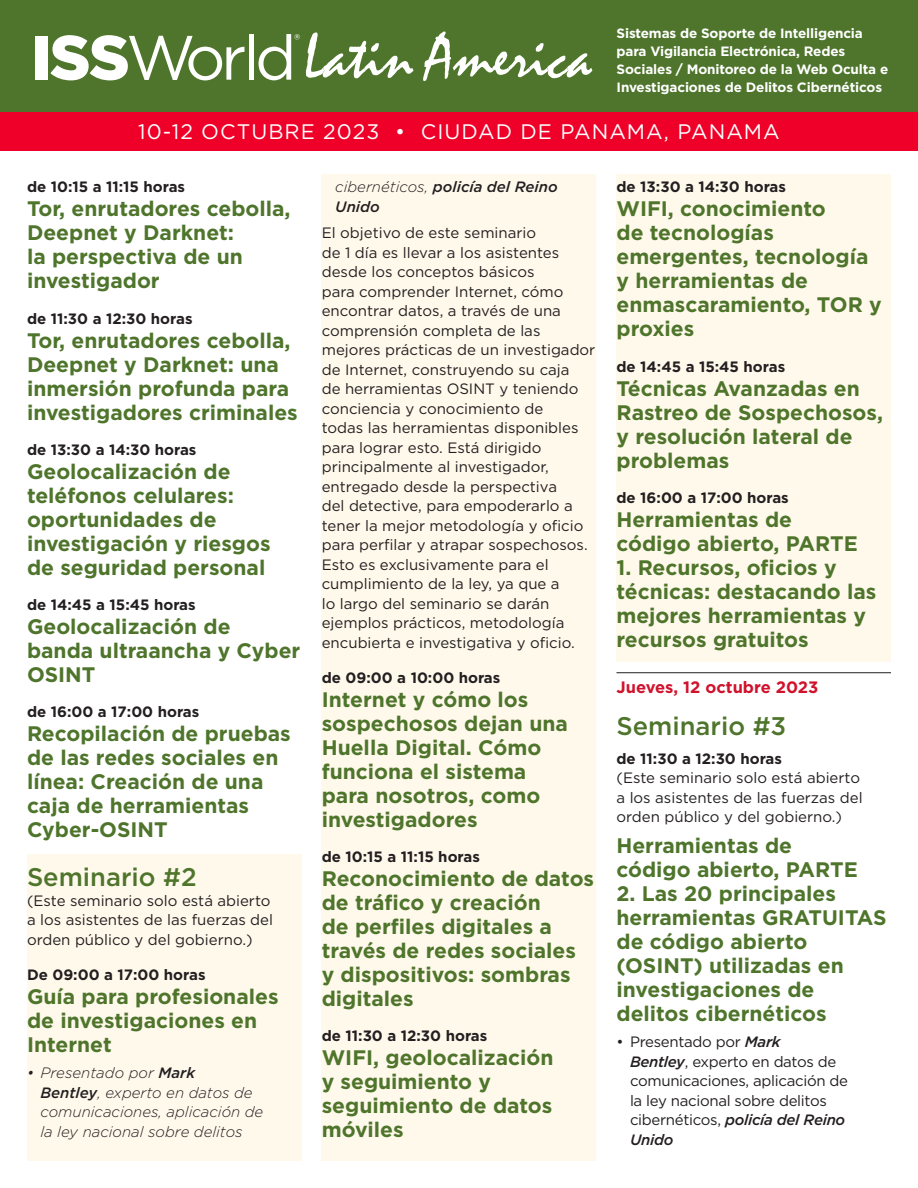
<style>
.page{position:relative;width:918px;height:1188px;background:#fff}
.page>*{position:absolute;margin:0;border:0;box-sizing:border-box;transform-origin:0 0}
.t1{font:64.2px "Mistral";color:#fff}
.t2{font:62.55px "Gotham";letter-spacing:-.075em;color:#fff}
.seminar{font:500 25.5px "Gotham";color:#4e752b}
.event_title{font:700 21px/24px "Gotham";color:#4e752b}
.t3{font:21px "Gotham";letter-spacing:.05em;color:#fff}
.day{font:700 16.5px "Gotham";color:#d1122c}
.t4{font:15.3px "Gotham";color:#fff}
.bt{font:15px/19.5px "Gotham";color:#231f20}
.time{font:700 15px "Gotham";color:#231f20}
.bt-2{font:15px/19.5px "Gotham";letter-spacing:-.02em;color:#231f20}
.t5{font:italic 300 15px/19.5px "Gotham";color:#231f20}
.t6{font:italic 500 15px/19.5px "Gotham";color:#231f20}
.t7{font:700 13.5px/18px "Gotham";letter-spacing:-.01em;color:#fff}
.s1{font-weight:900}
.s2{font-size:64.65px}
.s3{font-weight:500}
.s4{font-weight:300}
.s5{font-weight:500;font-style:italic}
</style>
<div class="page">
<div style="left:616px;top:174px;width:275px;height:488px;background:#fff9ec"></div>
<div style="left:322px;top:174px;width:274px;height:987px;background:#fff9ec"></div>
<div style="left:27px;top:854px;width:275px;height:307px;background:#fff9ec"></div>
<hr style="left:616px;top:672px;width:275px;height:1px;background:#231f20">
<div style="left:0;top:0;width:918px;height:133px;background:#4e752b"></div>
<div style="left:0;top:112px;width:918px;height:39px;background:#ee0028"></div>
<p class="t7" style="left:617px;top:24px;width:273px">Sistemas de Soporte de Intelligencia para Vigilancia Electrónica, Redes Sociales / Monitoreo de la Web Oculta e Investigaciones de Delitos Cibernéticos</p>
<p class="t3" style="left:138px;top:118px;width:643px">10-12 OCTUBRE 2023 • CIUDAD DE PANAMA, PANAMA</p>
<p class="t2" style="left:31px;top:18px;width:267px"><span class="s1">ISS</span>World</p>
<p class="t4" style="left:294px;top:29px;width:8px">®</p>
<p class="t1" style="left:304px;top:21px;width:290px">Latin Ameri<span class="s2">ca</span></p>
<p class="time" style="left:27px;top:177px;width:160px">de 10:15 a 11:15 horas</p>
<p class="event_title" style="left:27px;top:197px;width:265px">Tor, enrutadores cebolla,<br>Deepnet y Darknet:<br>la perspectiva de un investigador</p>
<p class="time" style="left:27px;top:308px;width:167px">de 11:30 a 12:30 horas</p>
<p class="event_title" style="left:27px;top:328px;width:272px">Tor, enrutadores cebolla,<br>Deepnet y Darknet: una inmersión profunda para investigadores criminales</p>
<p class="time" style="left:27px;top:440px;width:171px">de 13:30 a 14:30 horas</p>
<p class="event_title" style="left:27px;top:459px;width:245px">Geolocalización de teléfonos celulares: oportunidades de investigación y riesgos de seguridad personal</p>
<p class="time" style="left:27px;top:595px;width:170px">de 14:45 a 15:45 horas</p>
<p class="event_title" style="left:27px;top:615px;width:275px">Geolocalización de banda ultraancha y Cyber<br>OSINT</p>
<p class="time" style="left:27px;top:702px;width:174px">de 16:00 a 17:00 horas</p>
<p class="event_title" style="left:27px;top:722px;width:265px">Recopilación de pruebas de las redes sociales en línea: Creación de una caja de herramientas<br>Cyber-OSINT</p>
<p class="seminar" style="left:27px;top:860px;width:171px">Seminario #2</p>
<p class="bt" style="left:27px;top:890px;width:248px">(Este seminario solo está abierto a los asistentes de las fuerzas del orden público y del gobierno.)</p>
<p class="time" style="left:27px;top:965px;width:180px">De 09:00 a 17:00 horas</p>
<p class="event_title" style="left:27px;top:984px;width:253px">Guía para profesionales de investigaciones en<br>Internet</p>
<p class="t5" style="left:40px;top:1063px;width:224px;text-indent:-14px">• Presentado por <span class="s3">Mark<br>Bentley</span>, experto en datos de comunicaciones, aplicación de la ley nacional sobre delitos</p>
<p class="t6" style="left:335px;top:177px;width:224px"><span class="s4">cibernéticos,</span> policía del Reino<br>Unido</p>
<p class="bt" style="left:322px;top:223px;width:275px">El objetivo de este seminario<br>de 1 día es llevar a los asistentes desde los conceptos básicos<br>para comprender Internet, cómo encontrar datos, a través de una comprensión completa de las mejores prácticas de un investigador de Internet, construyendo su caja<br>de herramientas OSINT y teniendo conciencia y conocimiento de<br>todas las herramientas disponibles para lograr esto. Está dirigido principalmente al investigador, entregado desde la perspectiva<br>del detective, para empoderarlo a tener la mejor metodología y oficio para perfilar y atrapar sospechosos.<br>Esto es exclusivamente para el cumplimiento de la ley, ya que a<br>lo largo del seminario se darán ejemplos prácticos, metodología encubierta e investigativa y oficio.</p>
<p class="time" style="left:322px;top:668px;width:180px">de 09:00 a 10:00 horas</p>
<p class="event_title" style="left:322px;top:687px;width:248px">Internet y cómo los sospechosos dejan una<br>Huella Digital. Cómo funciona el sistema para nosotros, como investigadores</p>
<p class="time" style="left:322px;top:847px;width:160px">de 10:15 a 11:15 horas</p>
<p class="event_title" style="left:322px;top:867px;width:274px">Reconocimiento de datos de tráfico y creación<br>de perfiles digitales a través de redes sociales<br>y dispositivos: sombras digitales</p>
<p class="time" style="left:322px;top:1026px;width:167px">de 11:30 a 12:30 horas</p>
<p class="event_title" style="left:322px;top:1046px;width:233px">WIFI, geolocalización y seguimiento y seguimiento de datos móviles</p>
<p class="time" style="left:616px;top:177px;width:171px">de 13:30 a 14:30 horas</p>
<p class="event_title" style="left:616px;top:197px;width:267px">WIFI, conocimiento<br>de tecnologías emergentes, tecnología y herramientas de enmascaramiento, TOR y proxies</p>
<p class="time" style="left:616px;top:356px;width:170px">de 14:45 a 15:45 horas</p>
<p class="event_title" style="left:616px;top:376px;width:268px">Técnicas Avanzadas en<br>Rastreo de Sospechosos, y resolución lateral de problemas</p>
<p class="time" style="left:616px;top:488px;width:174px">de 16:00 a 17:00 horas</p>
<p class="event_title" style="left:616px;top:507px;width:243px">Herramientas de código abierto, PARTE</p>
<p class="event_title" style="left:616px;top:555px;width:261px">1. Recursos, oficios y técnicas: destacando las mejores herramientas y recursos gratuitos</p>
<p class="day" style="left:616px;top:677px;width:203px">Jueves, 12 octubre 2023</p>
<p class="seminar" style="left:616px;top:710px;width:171px">Seminario #3</p>
<p class="time" style="left:616px;top:749px;width:167px">de 11:30 a 12:30 horas</p>
<p class="bt" style="left:616px;top:768px;width:248px">(Este seminario solo está abierto a los asistentes de las fuerzas del orden público y del gobierno.)</p>
<p class="event_title" style="left:616px;top:834px;width:243px">Herramientas de código abierto, PARTE</p>
<p class="event_title" style="left:616px;top:882px;width:272px">2. Las 20 principales herramientas GRATUITAS de código abierto (OSINT) utilizadas en investigaciones de delitos cibernéticos</p>
<p class="bt-2" style="left:630px;top:1032px;width:220px;text-indent:-14px">• Presentado por <span class="s5">Mark<br>Bentley</span>, experto en datos de comunicaciones, aplicación de la ley nacional sobre delitos cibernéticos, <span class="s5">policía del Reino<br>Unido</span></p>
</div>
